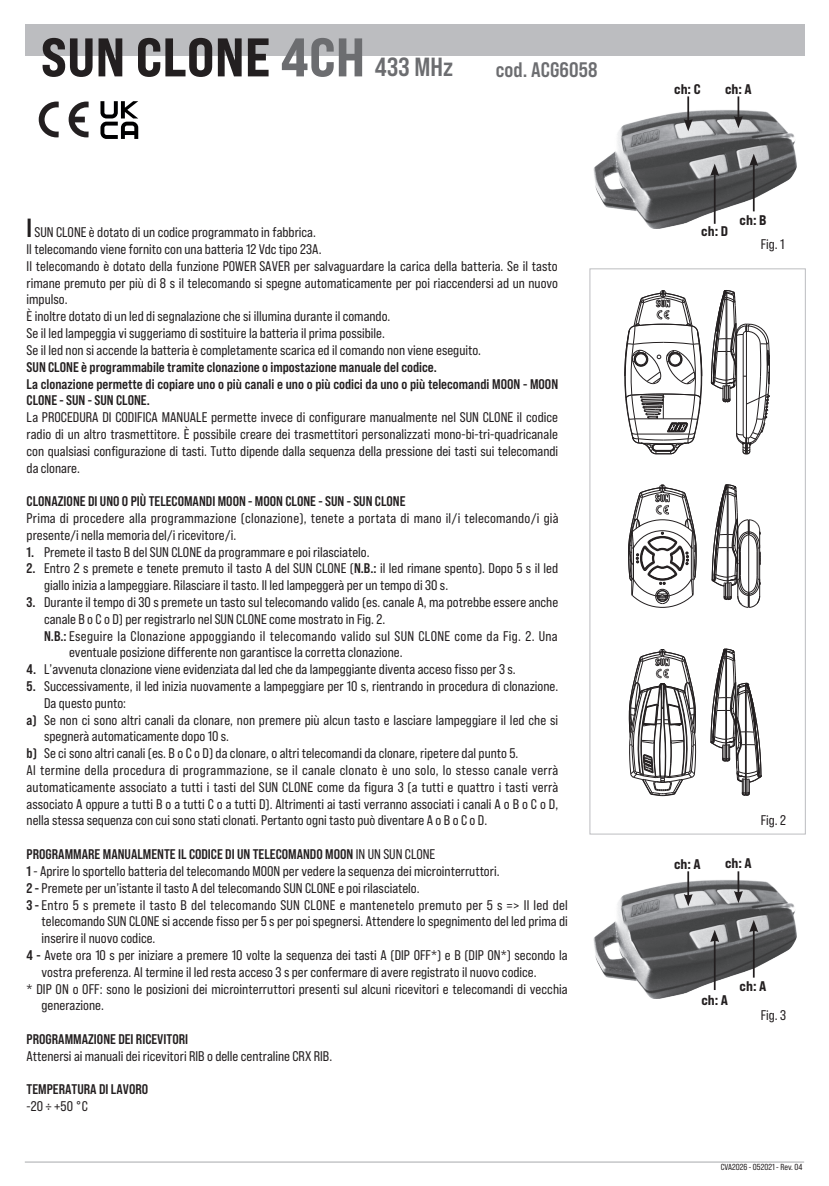
<style>
.page{position:relative;width:829px;height:1186px;background:#fff}
.page>*{position:absolute;margin:0;border:0;box-sizing:border-box;transform-origin:0 0}
.t1{font:54.25px "Bebas Neue Pro Exp Eb";letter-spacing:.005em;color:#231f20}
.t2{font:21px "Bebas Neue Pro Sm E Bd";letter-spacing:.005em;color:#6c6d70}
.t3{font:14px/16.8px "Bebas Neue Pro Sm E Rg";color:#231f20}
.t4{font:14px/16.8px "Bebas Neue Pro Sm E Bd";color:#231f20}
.t5{font:14px/16.8px "Bebas Neue Pro Sm E Rg";letter-spacing:.02em;color:#231f20}
.t6{font:14px "Bebas Neue Pro Sm E Rg";letter-spacing:.025em;color:#231f20}
.t7{font:14px "Bebas Neue Pro Exp Eb";color:#231f20}
.t8{font:8.75px "Bebas Neue Pro Sm E Rg";color:#231f20}
.s1{color:#6c6d70}
.s2{font-family:"Bebas Neue Pro Sm E Bd";font-size:26.25px;color:#6c6d70}
.s3{font-family:"Bebas Neue Pro Sm E Bd";font-size:26.25px}
.s4{font-family:"Bebas Neue Pro Sm E Bd"}
.s5{font-family:"Bebas Neue Pro Sm E Rg"}
</style>
<div class="page">
<hr style="left:25px;top:1161px;width:779px;height:1px;background:#a8a9ad">
<div style="left:25px;top:25px;width:779px;height:31px;background:#bcbdc0"></div>
<img style="left:593px;top:879px;width:203px;height:119px">
<hr style="left:737px;top:871px;width:2px;height:22px;background:#231f20">
<svg style="left:733px;top:891px;width:9px;height:12px"></svg>
<hr style="left:713px;top:939px;width:2px;height:51px;background:#231f20">
<svg style="left:710px;top:929px;width:9px;height:13px"></svg>
<hr style="left:752px;top:929px;width:2px;height:48px;background:#231f20">
<svg style="left:749px;top:920px;width:9px;height:12px"></svg>
<hr style="left:687px;top:871px;width:2px;height:25px;background:#231f20">
<svg style="left:683px;top:894px;width:9px;height:12px"></svg>
<svg style="left:589px;top:268px;width:217px;height:567px"></svg>
<svg style="left:710px;top:290px;width:60px;height:165px"></svg>
<svg style="left:624px;top:290px;width:78px;height:165px"></svg>
<svg style="left:711px;top:484px;width:50px;height:124px"></svg>
<svg style="left:628px;top:484px;width:68px;height:124px"></svg>
<svg style="left:628px;top:649px;width:68px;height:147px"></svg>
<svg style="left:710px;top:648px;width:52px;height:148px"></svg>
<img style="left:593px;top:110px;width:203px;height:119px">
<hr style="left:737px;top:96px;width:2px;height:23px;background:#231f20">
<svg style="left:733px;top:116px;width:9px;height:12px"></svg>
<hr style="left:713px;top:173px;width:2px;height:51px;background:#231f20">
<svg style="left:710px;top:164px;width:9px;height:12px"></svg>
<hr style="left:752px;top:163px;width:2px;height:48px;background:#231f20">
<svg style="left:749px;top:154px;width:9px;height:12px"></svg>
<hr style="left:687px;top:96px;width:2px;height:26px;background:#231f20">
<svg style="left:683px;top:119px;width:9px;height:12px"></svg>
<svg style="left:39px;top:102px;width:20px;height:35px"></svg>
<svg style="left:69px;top:102px;width:20px;height:35px"></svg>
<svg style="left:100px;top:101px;width:38px;height:38px"></svg>
<h1 class="t1" style="left:41px;top:23px;width:414px">SUN CLONE <span class="s1">4CH</span> <span class="s2">433 MHz</span></h1>
<h2 class="t2" style="left:495px;top:57px;width:103px">cod. ACG6058</h2>
<p class="t3" style="left:27px;top:224px;width:533px"><span class="s3">I</span> SUN CLONE è dotato di un codice programmato in fabbrica.<br>Il telecomando viene fornito con una batteria 12 Vdc tipo 23A.<br>Il telecomando è dotato della funzione POWER SAVER per salvaguardare la carica della batteria. Se il tasto rimane premuto per più di 8 s il telecomando si spegne automaticamente per poi riaccendersi ad un nuovo impulso.<br>È inoltre dotato di un led di segnalazione che si illumina durante il comando.<br>Se il led lampeggia vi suggeriamo di sostituire la batteria il prima possibile.<br>Se il led non si accende la batteria è completamente scarica ed il comando non viene eseguito.</p>
<p class="t4" style="left:27px;top:358px;width:533px">SUN CLONE è programmabile tramite clonazione o impostazione manuale del codice.<br>La clonazione permette di copiare uno o più canali e uno o più codici da uno o più telecomandi MOON - MOON<br>CLONE - SUN - SUN CLONE.</p>
<p class="t3" style="left:27px;top:408px;width:533px;text-align:justify">La PROCEDURA DI CODIFICA MANUALE permette invece di configurare manualmente nel SUN CLONE il codice radio di un altro trasmettitore. È possibile creare dei trasmettitori personalizzati mono-bi-tri-quadricanale con qualsiasi configurazione di tasti. Tutto dipende dalla sequenza della pressione dei tasti sui telecomandi da clonare.</p>
<p class="t4" style="left:27px;top:492px;width:380px">CLONAZIONE DI UNO O PIÙ TELECOMANDI MOON - MOON CLONE - SUN - SUN CLONE</p>
<p class="t5" style="left:27px;top:509px;width:533px">Prima di procedere alla programmazione (clonazione), tenete a portata di mano il/i telecomando/i già presente/i nella memoria del/i ricevitore/i.</p>
<p class="t3" style="left:27px;top:543px;width:344px"><span class="s4">1.</span> Premete il tasto B del SUN CLONE da programmare e poi rilasciatelo.</p>
<p class="t3" style="left:44px;top:560px;width:515px;text-indent:-18px"><span class="s4">2.</span> Entro 2 s premete e tenete premuto il tasto A del SUN CLONE (<span class="s4">N.B.:</span> il led rimane spento). Dopo 5 s il led giallo inizia a lampeggiare. Rilasciare il tasto. Il led lampeggerà per un tempo di 30 s.</p>
<p class="t3" style="left:27px;top:593px;width:533px"><span class="s4">3.</span> Durante il tempo di 30 s premete un tasto sul telecomando valido (es. canale A, ma potrebbe essere anche</p>
<p class="t3" style="left:44px;top:610px;width:342px">canale B o C o D) per registrarlo nel SUN CLONE come mostrato in Fig. 2.</p>
<p class="t6" style="left:44px;top:627px;width:515px"><span class="s4">N.B.:</span> Eseguire la Clonazione appoggiando il telecomando valido sul SUN CLONE come da Fig. 2. Una</p>
<p class="t3" style="left:69px;top:644px;width:335px">eventuale posizione differente non garantisce la corretta clonazione.</p>
<p class="t3" style="left:27px;top:660px;width:490px"><span class="s4">4.</span> L’avvenuta clonazione viene evidenziata dal led che da lampeggiante diventa acceso fisso per 3 s.</p>
<p class="t3" style="left:27px;top:677px;width:533px"><span class="s4">5.</span> Successivamente, il led inizia nuovamente a lampeggiare per 10 s, rientrando in procedura di clonazione.</p>
<p class="t3" style="left:44px;top:694px;width:83px">Da questo punto:</p>
<p class="t3" style="left:27px;top:711px;width:533px"><span class="s4">a)</span> Se non ci sono altri canali da clonare, non premere più alcun tasto e lasciare lampeggiare il led che si</p>
<p class="t3" style="left:44px;top:728px;width:186px">spegnerà automaticamente dopo 10 s.</p>
<p class="t3" style="left:27px;top:744px;width:493px"><span class="s4">b)</span> Se ci sono altri canali (es. B o C o D) da clonare, o altri telecomandi da clonare, ripetere dal punto 5.</p>
<p class="t5" style="left:27px;top:761px;width:533px">Al termine della procedura di programmazione, se il canale clonato è uno solo, lo stesso canale verrà</p>
<p class="t3" style="left:27px;top:778px;width:533px">automaticamente associato a tutti i tasti del SUN CLONE come da figura 3 (a tutti e quattro i tasti verrà</p>
<p class="t3" style="left:27px;top:795px;width:533px">associato A oppure a tutti B o a tutti C o a tutti D). Altrimenti ai tasti verranno associati i canali A o B o C o D,</p>
<p class="t3" style="left:27px;top:812px;width:462px">nella stessa sequenza con cui sono stati clonati. Pertanto ogni tasto può diventare A o B o C o D.</p>
<p class="t4" style="left:27px;top:845px;width:410px">PROGRAMMARE MANUALMENTE IL CODICE DI UN TELECOMANDO MOON <span class="s5">IN UN SUN CLONE</span></p>
<p class="t3" style="left:27px;top:862px;width:474px"><span class="s4">1</span> - Aprire lo sportello batteria del telecomando MOON per vedere la sequenza dei microinterruttori.</p>
<p class="t3" style="left:27px;top:879px;width:394px"><span class="s4">2 -</span> Premete per un’istante il tasto A del telecomando SUN CLONE e poi rilasciatelo.</p>
<p class="t5" style="left:27px;top:896px;width:542px"><span class="s4">3 -</span> Entro 5 s premete il tasto B del telecomando SUN CLONE e mantenetelo premuto per 5 s =&gt; Il led del</p>
<p class="t3" style="left:42px;top:912px;width:527px">telecomando SUN CLONE si accende fisso per 5 s per poi spegnersi. Attendere lo spegnimento del led prima di</p>
<p class="t3" style="left:42px;top:929px;width:115px">inserire il nuovo codice.</p>
<p class="t3" style="left:27px;top:946px;width:542px"><span class="s4">4 -</span> Avete ora 10 s per iniziare a premere 10 volte la sequenza dei tasti A (DIP OFF*) e B (DIP ON*) secondo la</p>
<p class="t3" style="left:41px;top:963px;width:496px">vostra preferenza. Al termine il led resta acceso 3 s per confermare di avere registrato il nuovo codice.</p>
<p class="t3" style="left:27px;top:980px;width:542px">* DIP ON o OFF: sono le posizioni dei microinterruttori presenti sul alcuni ricevitori e telecomandi di vecchia</p>
<p class="t3" style="left:41px;top:996px;width:64px">generazione.</p>
<p class="t4" style="left:27px;top:1030px;width:163px">PROGRAMMAZIONE DEI RICEVITORI</p>
<p class="t3" style="left:27px;top:1047px;width:307px">Attenersi ai manuali dei ricevitori RIB o delle centraline CRX RIB.</p>
<p class="t4" style="left:27px;top:1080px;width:123px">TEMPERATURA DI LAVORO</p>
<p class="t3" style="left:27px;top:1097px;width:63px">-20 ÷ +50 °C</p>
<p class="t7" style="left:674px;top:80px;width:28px">ch: C</p>
<p class="t7" style="left:725px;top:80px;width:28px">ch: A</p>
<p class="t7" style="left:701px;top:223px;width:28px">ch: D</p>
<p class="t7" style="left:739px;top:211px;width:28px">ch: B</p>
<p class="t3" style="left:760px;top:235px;width:25px">Fig. 1</p>
<p class="t3" style="left:760px;top:812px;width:27px">Fig. 2</p>
<p class="t7" style="left:674px;top:855px;width:28px">ch: A</p>
<p class="t7" style="left:725px;top:854px;width:28px">ch: A</p>
<p class="t7" style="left:739px;top:977px;width:28px">ch: A</p>
<p class="t7" style="left:701px;top:991px;width:28px">ch: A</p>
<p class="t3" style="left:760px;top:1006px;width:27px">Fig. 3</p>
<p class="t8" style="left:720px;top:1162px;width:83px">CVA2026 - 052021 - Rev. 04</p>
</div>
